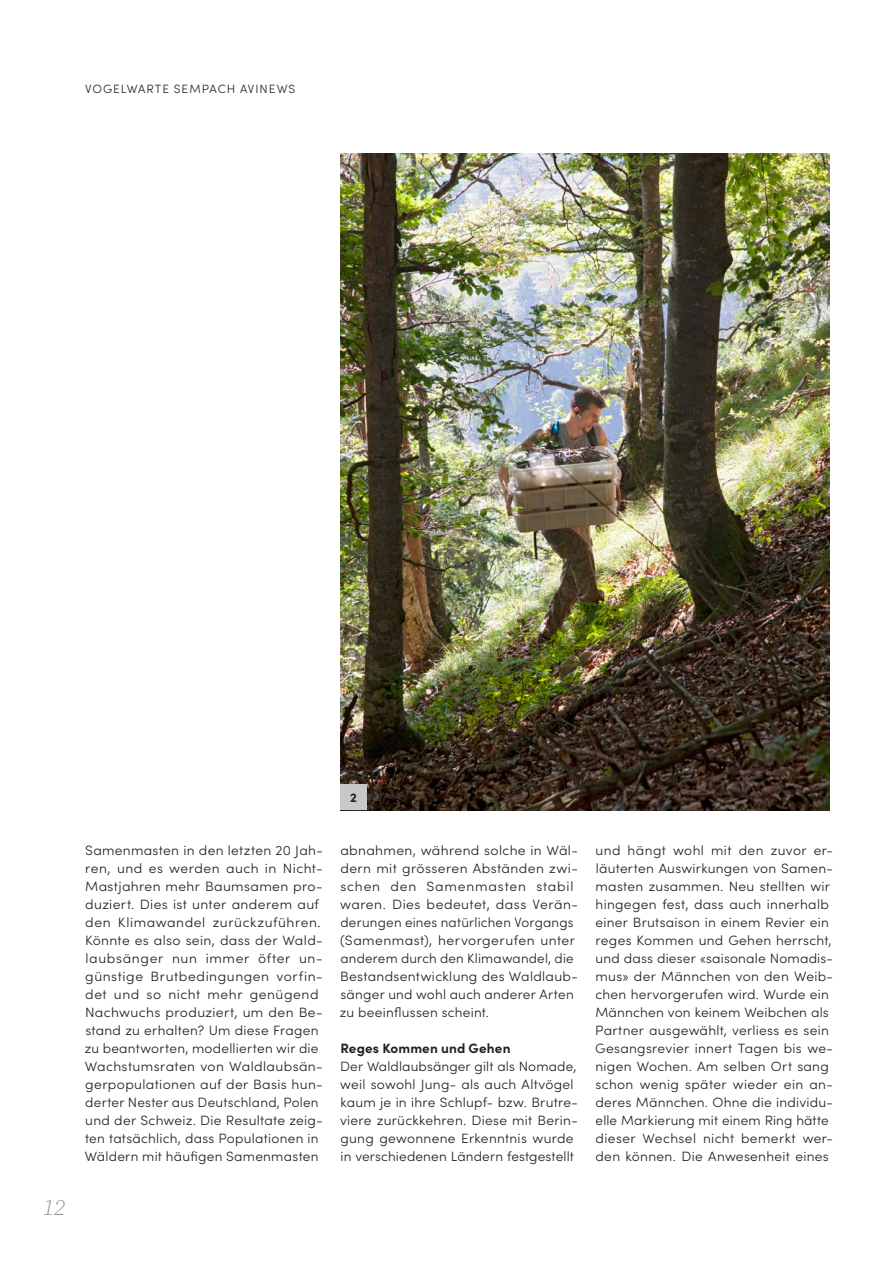
<style>
.page{position:relative;width:893px;height:1263px;background:#fff}
.page>*{position:absolute;margin:0;border:0;box-sizing:border-box;transform-origin:0 0}
.t1{font:italic 300 22.5px "Source Serif 4 Sm Text";color:#939598}
.VSE_Lauftext{font:300 13.5px/18px "Sofia Pro";letter-spacing:.02em;color:#231f20}
.VSE_Lauftext-Titel{font:700 13.5px "Sofia Pro";letter-spacing:.01em;color:#231f20}
.VSE_Bildlegende_Nummer{font:700 12.75px "Sofia Pro";color:#231f20}
.VSE_Kopfzeile{font:300 12px "Sofia Pro";letter-spacing:.08em;color:#231f20}
</style>
<div class="page">
<img style="left:340px;top:153px;width:489px;height:657px">
<svg style="left:340px;top:785px;width:27px;height:25px"></svg>
<p class="VSE_Kopfzeile" style="left:85px;top:80px;width:212px">VOGELWARTE SEMPACH AVINEWS</p>
<h1 class="t1" style="left:43px;top:1193px;width:24px">12</h1>
<p class="VSE_Lauftext" style="left:85px;top:841px;width:240px">Samenmasten in den letzten 20 Jah&shy;ren, und es werden auch in Nicht-Mastjahren mehr Baumsamen pro&shy;duziert. Dies ist unter anderem auf den Klimawandel zurückzuführen.<br>Könnte es also sein, dass der Wald&shy;laubsänger nun immer öfter un&shy;günstige Brutbedingungen vorfin&shy;det und so nicht mehr genügend Nachwuchs produziert, um den Be&shy;stand zu erhalten? Um diese Fragen zu beantworten, modellierten wir die Wachstumsraten von Waldlaubsän&shy;gerpopulationen auf der Basis hun&shy;derter Nester aus Deutschland, Polen und der Schweiz. Die Resultate zeig&shy;ten tatsächlich, dass Populationen in Wäldern mit häufigen Samenmasten</p>
<p class="VSE_Bildlegende_Nummer" style="left:350px;top:787px;width:9px">2</p>
<p class="VSE_Lauftext" style="left:340px;top:841px;width:240px">abnahmen, während solche in Wäl&shy;dern mit grösseren Abständen zwi&shy;schen den Samenmasten stabil waren. Dies bedeutet, dass Verän&shy;derungen eines natürlichen Vorgangs (Samenmast), hervorgerufen unter anderem durch den Klimawandel, die Bestandsentwicklung des Waldlaub&shy;sänger und wohl auch anderer Arten zu beeinflussen scheint.</p>
<p class="VSE_Lauftext-Titel" style="left:340px;top:1038px;width:172px">Reges Kommen und Gehen</p>
<p class="VSE_Lauftext" style="left:340px;top:1057px;width:239px">Der Waldlaubsänger gilt als Nomade, weil sowohl Jung- als auch Altvögel kaum je in ihre Schlupf- bzw. Brutre&shy;viere zurückkehren. Diese mit Berin&shy;gung gewonnene Erkenntnis wurde in verschiedenen Ländern festgestellt</p>
<p class="VSE_Lauftext" style="left:595px;top:841px;width:239px">und hängt wohl mit den zuvor er&shy;läuterten Auswirkungen von Samen&shy;masten zusammen. Neu stellten wir hingegen fest, dass auch innerhalb einer Brutsaison in einem Revier ein reges Kommen und Gehen herrscht, und dass dieser «saisonale Nomadis&shy;mus» der Männchen von den Weib&shy;chen hervorgerufen wird. Wurde ein Männchen von keinem Weibchen als Partner ausgewählt, verliess es sein Gesangsrevier innert Tagen bis we&shy;nigen Wochen. Am selben Ort sang schon wenig später wieder ein an&shy;deres Männchen. Ohne die individu&shy;elle Markierung mit einem Ring hätte dieser Wechsel nicht bemerkt wer&shy;den können. Die Anwesenheit eines</p>
</div>
